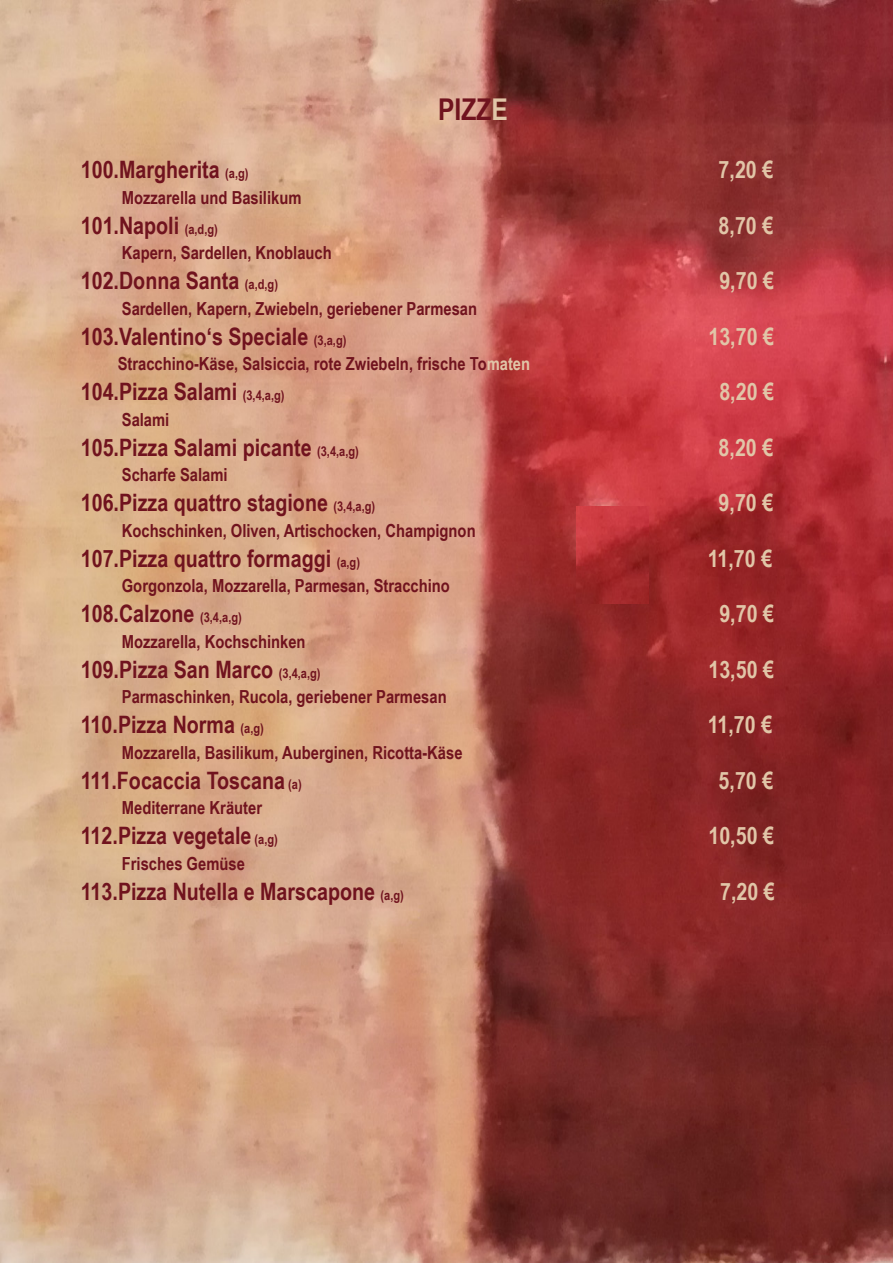
<style>
.page{position:relative;width:893px;height:1263px;background:#fff}
.page>*{position:absolute;margin:0;border:0;box-sizing:border-box;transform-origin:0 0}
.t1{font:700 30px "Arial Narrow";color:#70131e}
.t2{font:700 24px "Arial Narrow";color:#70131e}
.t3{font:700 24px "Arial Narrow";color:#e1c6a8}
.t4{font:700 18px "Arial Narrow";color:#70131e}
.s1{color:#e1c6a8}
.s2{font-size:13.5px}
</style>
<div class="page">
<img style="left:0;top:0;width:893px;height:1263px">
<img style="left:576px;top:506px;width:73px;height:98px">
<h1 class="t1" style="left:438px;top:86px;width:71px">PIZZ<span class="s1">E</span></h1>
<h2 class="t2" style="left:81px;top:152px;width:169px">100.Margherita <span class="s2">(a,g)</span></h2>
<h2 class="t3" style="left:719px;top:152px;width:56px">7,20 €</h2>
<p class="t4" style="left:122px;top:184px;width:181px">Mozzarella und Basilikum</p>
<h2 class="t2" style="left:81px;top:207px;width:139px">101.Napoli <span class="s2">(a,d,g)</span></h2>
<h2 class="t3" style="left:719px;top:207px;width:56px">8,70 €</h2>
<p class="t4" style="left:122px;top:239px;width:211px">Kapern, Sardellen, Knoblauch</p>
<h2 class="t2" style="left:81px;top:263px;width:199px">102.Donna Santa <span class="s2">(a,d,g)</span></h2>
<h2 class="t3" style="left:719px;top:263px;width:56px">9,70 €</h2>
<p class="t4" style="left:122px;top:295px;width:357px">Sardellen, Kapern, Zwiebeln, geriebener Parmesan</p>
<h2 class="t2" style="left:81px;top:318px;width:267px">103.Valentino‘s Speciale <span class="s2">(3,a,g)</span></h2>
<h2 class="t3" style="left:708px;top:318px;width:67px">13,70 €</h2>
<p class="t4" style="left:118px;top:350px;width:414px">Stracchino-Käse, Salsiccia, rote Zwiebeln, frische To<span class="s1">maten</span></p>
<h2 class="t2" style="left:81px;top:374px;width:205px">104.Pizza Salami <span class="s2">(3,4,a,g)</span></h2>
<h2 class="t3" style="left:719px;top:374px;width:56px">8,20 €</h2>
<p class="t4" style="left:122px;top:406px;width:49px">Salami</p>
<h2 class="t2" style="left:81px;top:429px;width:280px">105.Pizza Salami picante <span class="s2">(3,4,a,g)</span></h2>
<h2 class="t3" style="left:719px;top:429px;width:56px">8,20 €</h2>
<p class="t4" style="left:122px;top:461px;width:107px">Scharfe Salami</p>
<h2 class="t2" style="left:81px;top:485px;width:296px">106.Pizza quattro stagione <span class="s2">(3,4,a,g)</span></h2>
<h2 class="t3" style="left:719px;top:485px;width:56px">9,70 €</h2>
<p class="t4" style="left:122px;top:517px;width:355px">Kochschinken, Oliven, Artischocken, Champignon</p>
<h2 class="t2" style="left:81px;top:540px;width:281px">107.Pizza quattro formaggi <span class="s2">(a,g)</span></h2>
<h2 class="t3" style="left:708px;top:540px;width:66px">11,70 €</h2>
<p class="t4" style="left:122px;top:572px;width:330px">Gorgonzola, Mozzarella, Parmesan, Stracchino</p>
<h2 class="t2" style="left:81px;top:596px;width:163px">108.Calzone <span class="s2">(3,4,a,g)</span></h2>
<h2 class="t3" style="left:719px;top:596px;width:56px">9,70 €</h2>
<p class="t4" style="left:122px;top:628px;width:185px">Mozzarella, Kochschinken</p>
<h2 class="t2" style="left:81px;top:651px;width:241px">109.Pizza San Marco <span class="s2">(3,4,a,g)</span></h2>
<h2 class="t3" style="left:708px;top:651px;width:67px">13,50 €</h2>
<p class="t4" style="left:122px;top:683px;width:326px">Parmaschinken, Rucola, geriebener Parmesan</p>
<h2 class="t2" style="left:81px;top:707px;width:185px">110.Pizza Norma <span class="s2">(a,g)</span></h2>
<h2 class="t3" style="left:708px;top:707px;width:66px">11,70 €</h2>
<p class="t4" style="left:122px;top:739px;width:342px">Mozzarella, Basilikum, Auberginen, Ricotta-Käse</p>
<h2 class="t2" style="left:81px;top:762px;width:222px">111.Focaccia Toscana <span class="s2">(a)</span></h2>
<h2 class="t3" style="left:719px;top:762px;width:56px">5,70 €</h2>
<p class="t4" style="left:122px;top:794px;width:142px">Mediterrane Kräuter</p>
<h2 class="t2" style="left:81px;top:818px;width:199px">112.Pizza vegetale <span class="s2">(a,g)</span></h2>
<h2 class="t3" style="left:708px;top:818px;width:67px">10,50 €</h2>
<p class="t4" style="left:122px;top:850px;width:125px">Frisches Gemüse</p>
<h2 class="t2" style="left:81px;top:873px;width:325px">113.Pizza Nutella e Marscapone <span class="s2">(a,g)</span></h2>
<h2 class="t3" style="left:720px;top:873px;width:56px">7,20 €</h2>
</div>
